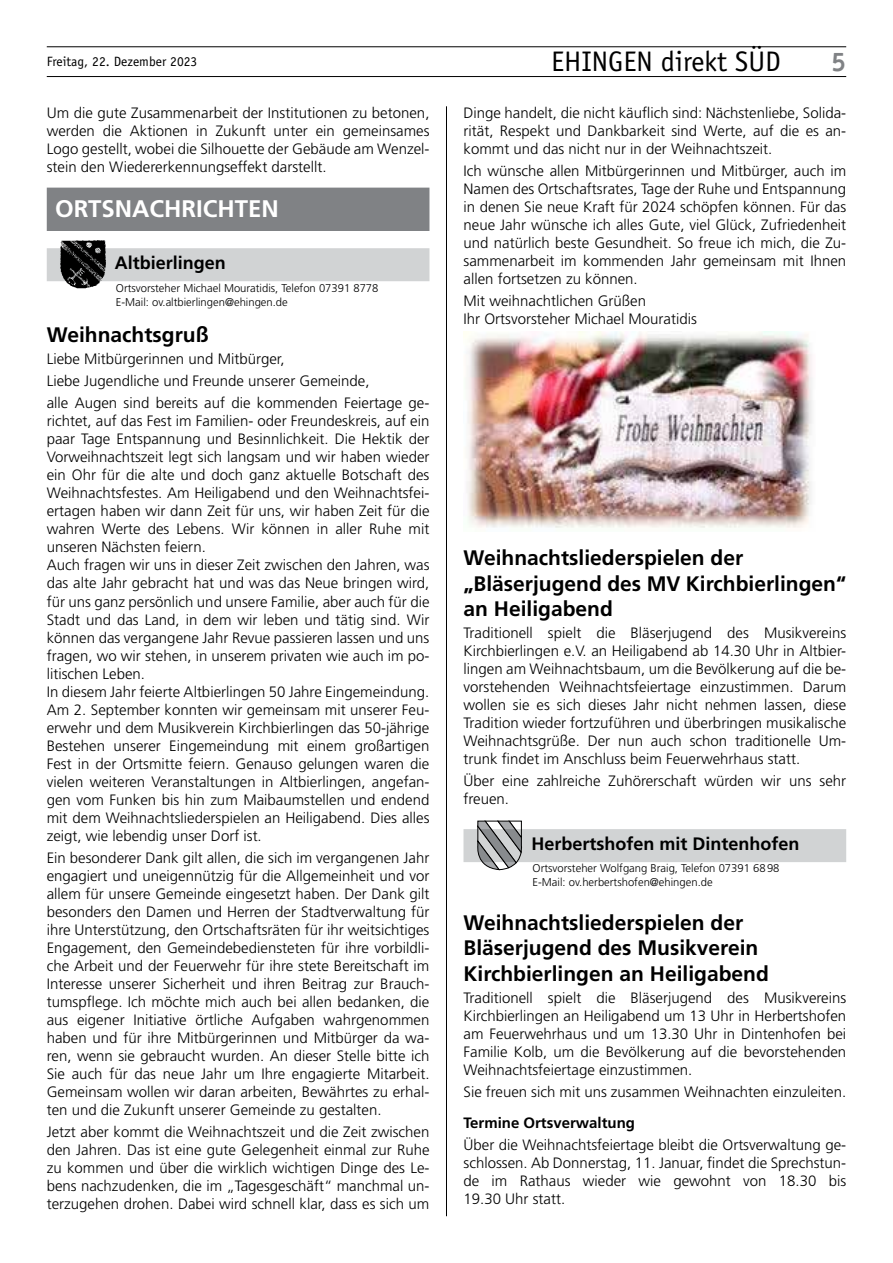
<style>
.page{position:relative;width:893px;height:1263px;background:#fff}
.page>*{position:absolute;margin:0;border:0;box-sizing:border-box;transform-origin:0 0}
.t1{font:28.35px "Officina Sans";color:#000}
.t2{font:700 27px "Officina Sans";color:#808285}
.t3{font:700 24px "Frutiger";color:#fff}
.t4{font:700 21px/25.2px "Frutiger";color:#000}
.t5{font:700 18px "Frutiger";color:#000}
.t6{font:300 15px/18px "Frutiger";color:#000;text-align:justify}
.t7{font:700 15px "Frutiger";color:#000}
.t8{font:13.5px "Officina Sans";color:#000}
.t9{font:300 11.25px/13.5px "Frutiger";color:#000}
</style>
<div class="page">
<hr style="left:446px;top:106px;width:1px;height:1110px;background:#000">
<hr style="left:47px;top:76px;width:799px;height:1px;background:#000">
<hr style="left:47px;top:47px;width:799px;height:1px;background:#000">
<div style="left:47px;top:188px;width:382px;height:43px;background:#808285"></div>
<div style="left:47px;top:248px;width:382px;height:33px;background:#d1d3d4"></div>
<img style="left:60px;top:241px;width:46px;height:47px">
<img style="left:463px;top:332px;width:349px;height:196px">
<div style="left:463px;top:829px;width:383px;height:33px;background:#d1d3d4"></div>
<svg style="left:477px;top:821px;width:45px;height:49px"></svg>
<p class="t8" style="left:47px;top:53px;width:152px">Freitag, 22. Dezember 2023</p>
<h1 class="t1" style="left:551px;top:45px;width:231px">EHINGEN direkt SÜD</h1>
<h2 class="t2" style="left:831px;top:45px;width:17px">5</h2>
<p class="t6" style="left:47px;top:104px;width:384px">Um die gute Zusammenarbeit der Institutionen zu betonen, werden die Aktionen in Zukunft unter ein gemeinsames Logo gestellt, wobei die Silhouette der Gebäude am Wenzel&shy;stein den Wiedererkennungseffekt darstellt.</p>
<h3 class="t3" style="left:55px;top:194px;width:225px">ORTSNACHRICHTEN</h3>
<p class="t6" style="left:463px;top:104px;width:384px">Dinge handelt, die nicht käuflich sind: Nächstenliebe, Solida&shy;rität, Respekt und Dankbarkeit sind Werte, auf die es an&shy;kommt und das nicht nur in der Weihnachtszeit.</p>
<p class="t6" style="left:463px;top:162px;width:384px">Ich wünsche allen Mitbürgerinnen und Mitbürger, auch im Namen des Ortschaftsrates, Tage der Ruhe und Entspannung in denen Sie neue Kraft für 2024 schöpfen können. Für das neue Jahr wünsche ich alles Gute, viel Glück, Zufriedenheit und natürlich beste Gesundheit. So freue ich mich, die Zu&shy;sammenarbeit im kommenden Jahr gemeinsam mit Ihnen allen fortsetzen zu können.</p>
<p class="t6" style="left:463px;top:292px;width:235px">Mit weihnachtlichen Grüßen<br>Ihr Ortsvorsteher Michael Mouratidis</p>
<p class="t5" style="left:115px;top:252px;width:113px">Altbierlingen</p>
<p class="t9" style="left:116px;top:282px;width:264px">Ortsvorsteher Michael Mouratidis, Telefon 07391 8778<br>E-Mail: ov.altbierlingen@ehingen.de</p>
<h3 class="t4" style="left:47px;top:322px;width:163px">Weihnachtsgruß</h3>
<p class="t6" style="left:47px;top:348px;width:384px;line-height:22.2px;text-align:left">Liebe Mitbürgerinnen und Mitbürger,<br>Liebe Jugendliche und Freunde unserer Gemeinde,<br>alle Augen sind bereits auf die kommenden Feiertage ge-</p>
<p class="t6" style="left:47px;top:412px;width:384px;text-align:left">richtet, auf das Fest im Familien- oder Freundeskreis, auf ein paar Tage Entspannung und Besinnlichkeit. Die Hektik der Vorweihnachtszeit legt sich langsam und wir haben wieder ein Ohr für die alte und doch ganz aktuelle Botschaft des Weihnachtsfestes. Am Heiligabend und den Weihnachtsfei&shy;ertagen haben wir dann Zeit für uns, wir haben Zeit für die wahren Werte des Lebens. Wir können in aller Ruhe mit unseren Nächsten feiern.<br>Auch fragen wir uns in dieser Zeit zwischen den Jahren, was das alte Jahr gebracht hat und was das Neue bringen wird, für uns ganz persönlich und unsere Familie, aber auch für die Stadt und das Land, in dem wir leben und tätig sind. Wir können das vergangene Jahr Revue passieren lassen und uns fragen, wo wir stehen, in unserem privaten wie auch im po&shy;litischen Leben.<br>In diesem Jahr feierte Altbierlingen 50 Jahre Eingemeindung.<br>Am 2. September konnten wir gemeinsam mit unserer Feu&shy;erwehr und dem Musikverein Kirchbierlingen das 50-jährige Bestehen unserer Eingemeindung mit einem großartigen Fest in der Ortsmitte feiern. Genauso gelungen waren die vielen weiteren Veranstaltungen in Altbierlingen, angefan&shy;gen vom Funken bis hin zum Maibaumstellen und endend mit dem Weihnachtsliederspielen an Heiligabend. Dies alles zeigt, wie lebendig unser Dorf ist.</p>
<p class="t6" style="left:47px;top:849px;width:384px">Ein besonderer Dank gilt allen, die sich im vergangenen Jahr engagiert und uneigennützig für die Allgemeinheit und vor allem für unsere Gemeinde eingesetzt haben. Der Dank gilt besonders den Damen und Herren der Stadtverwaltung für ihre Unterstützung, den Ortschaftsräten für ihr weitsichtiges Engagement, den Gemeindebediensteten für ihre vorbildli&shy;che Arbeit und der Feuerwehr für ihre stete Bereitschaft im Interesse unserer Sicherheit und ihren Beitrag zur Brauch&shy;tumspflege. Ich möchte mich auch bei allen bedanken, die aus eigener Initiative örtliche Aufgaben wahrgenommen haben und für ihre Mitbürgerinnen und Mitbürger da wa&shy;ren, wenn sie gebraucht wurden. An dieser Stelle bitte ich Sie auch für das neue Jahr um Ihre engagierte Mitarbeit.<br>Gemeinsam wollen wir daran arbeiten, Bewährtes zu erhal&shy;ten und die Zukunft unserer Gemeinde zu gestalten.</p>
<p class="t6" style="left:47px;top:1123px;width:384px">Jetzt aber kommt die Weihnachtszeit und die Zeit zwischen den Jahren. Das ist eine gute Gelegenheit einmal zur Ruhe zu kommen und über die wirklich wichtigen Dinge des Le&shy;bens nachzudenken, die im „Tagesgeschäft“ manchmal un&shy;terzugehen drohen. Dabei wird schnell klar, dass es sich um</p>
<h3 class="t4" style="left:463px;top:546px;width:384px">Weihnachtsliederspielen der „Bläserjugend des MV Kirchbierlingen“ an Heiligabend</h3>
<p class="t6" style="left:463px;top:624px;width:384px">Traditionell spielt die Bläserjugend des Musikvereins Kirchbierlingen e.V. an Heiligabend ab 14.30 Uhr in Altbier&shy;lingen am Weihnachtsbaum, um die Bevölkerung auf die be&shy;vorstehenden Weihnachtsfeiertage einzustimmen. Darum wollen sie es sich dieses Jahr nicht nehmen lassen, diese Tradition wieder fortzuführen und überbringen musikalische Weihnachtsgrüße. Der nun auch schon traditionelle Um&shy;trunk findet im Anschluss beim Feuerwehrhaus statt.</p>
<p class="t6" style="left:463px;top:772px;width:384px">Über eine zahlreiche Zuhörerschaft würden wir uns sehr freuen.</p>
<p class="t5" style="left:531px;top:833px;width:270px">Herbertshofen mit Dintenhofen</p>
<p class="t9" style="left:533px;top:862px;width:248px">Ortsvorsteher Wolfgang Braig, Telefon 07391 6898<br>E-Mail: ov.herbertshofen@ehingen.de</p>
<h3 class="t4" style="left:463px;top:910px;width:307px">Weihnachtsliederspielen der<br>Bläserjugend des Musikverein<br>Kirchbierlingen an Heiligabend</h3>
<p class="t6" style="left:463px;top:989px;width:384px">Traditionell spielt die Bläserjugend des Musikvereins Kirchbierlingen an Heiligabend um 13 Uhr in Herbertshofen am Feuerwehrhaus und um 13.30 Uhr in Dintenhofen bei Familie Kolb, um die Bevölkerung auf die bevorstehenden Weihnachtsfeiertage einzustimmen.</p>
<p class="t6" style="left:463px;top:1083px;width:384px">Sie freuen sich mit uns zusammen Weihnachten einzuleiten.</p>
<p class="t7" style="left:463px;top:1114px;width:173px">Termine Ortsverwaltung</p>
<p class="t6" style="left:463px;top:1136px;width:384px">Über die Weihnachtsfeiertage bleibt die Ortsverwaltung ge&shy;schlossen. Ab Donnerstag, 11. Januar, findet die Sprechstun&shy;de im Rathaus wieder wie gewohnt von 18.30 bis 19.30 Uhr statt.</p>
</div>
